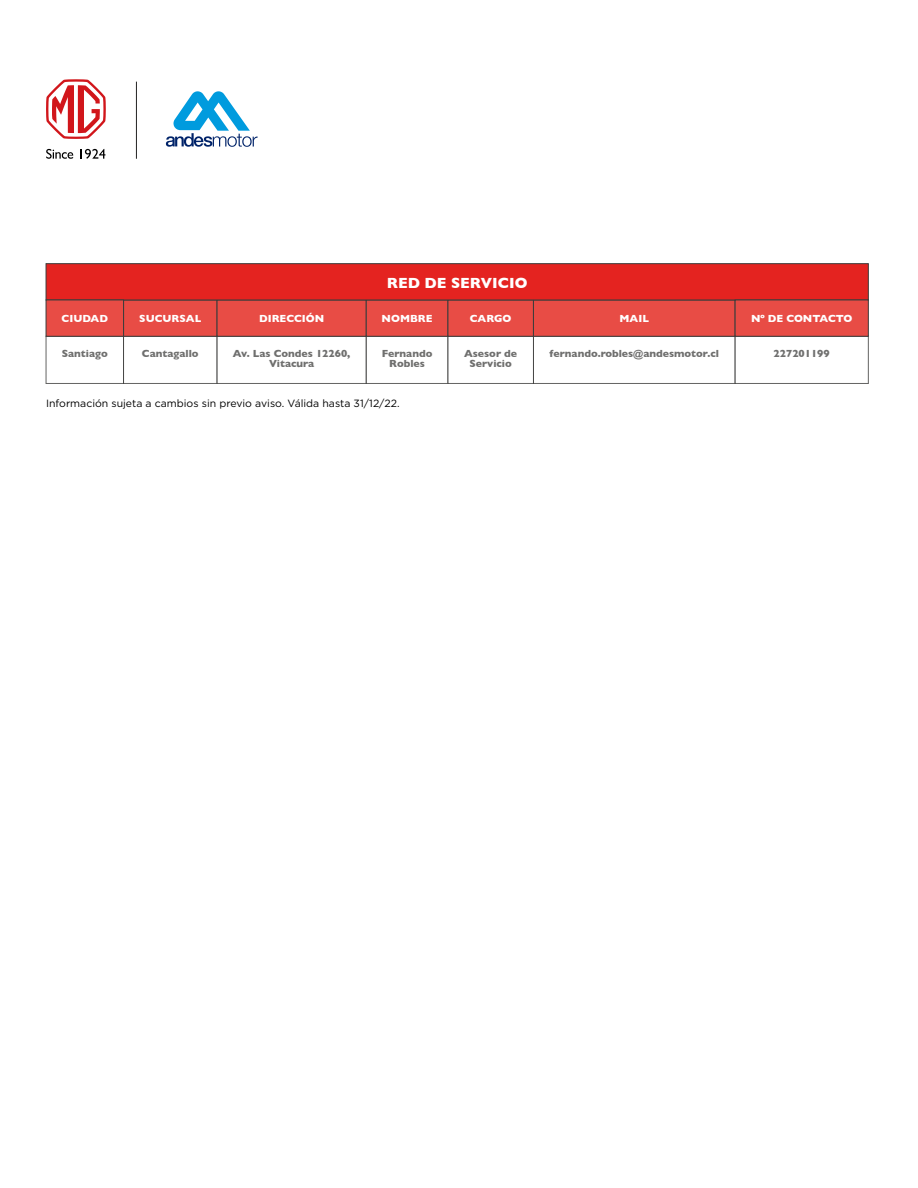
<style>
.page{position:relative;width:918px;height:1188px;background:#fff}
.page>*{position:absolute;margin:0;border:0;box-sizing:border-box;transform-origin:0 0}
.t1{font:700 15px "Gill Sans";color:#fff}
.t2{font:700 10.5px/10.5px "Gill Sans";color:#6f6f6e;text-align:center}
.t3{font:10.5px "Gotham";color:#000}
.t4{font:700 10.5px "Gill Sans";color:#fff}
</style>
<div class="page">
<svg style="left:46px;top:149px;width:27px;height:10px"></svg>
<svg style="left:81px;top:149px;width:24px;height:10px"></svg>
<svg style="left:46px;top:79px;width:60px;height:60px"></svg>
<svg style="left:166px;top:91px;width:92px;height:56px"></svg>
<hr style="left:136px;top:82px;width:1px;height:77px;background:#232222">
<div style="left:123px;top:336px;width:94px;height:48px;background:#fff;border:1px solid #3c3c3b"></div>
<div style="left:217px;top:336px;width:150px;height:48px;background:#fff;border:1px solid #3c3c3b"></div>
<div style="left:366px;top:336px;width:82px;height:48px;background:#fff;border:1px solid #3c3c3b"></div>
<div style="left:448px;top:336px;width:86px;height:48px;background:#fff;border:1px solid #3c3c3b"></div>
<div style="left:533px;top:336px;width:202px;height:48px;background:#fff;border:1px solid #3c3c3b"></div>
<div style="left:735px;top:336px;width:134px;height:48px;background:#fff;border:1px solid #3c3c3b"></div>
<div style="left:46px;top:336px;width:78px;height:48px;background:#fff;border:1px solid #3c3c3b"></div>
<div style="left:123px;top:300px;width:94px;height:37px;background:#e84c45;border:1px solid #3c3c3b"></div>
<div style="left:217px;top:300px;width:150px;height:37px;background:#e84c45;border:1px solid #3c3c3b"></div>
<div style="left:366px;top:300px;width:82px;height:37px;background:#e84c45;border:1px solid #3c3c3b"></div>
<div style="left:448px;top:300px;width:86px;height:37px;background:#e84c45;border:1px solid #3c3c3b"></div>
<div style="left:533px;top:300px;width:202px;height:37px;background:#e84c45;border:1px solid #3c3c3b"></div>
<div style="left:46px;top:263px;width:823px;height:37px;background:#e42320;border:1px solid #3c3c3b"></div>
<div style="left:735px;top:300px;width:134px;height:37px;background:#e84c45;border:1px solid #3c3c3b"></div>
<div style="left:46px;top:300px;width:78px;height:37px;background:#e84c45;border:1px solid #3c3c3b"></div>
<h1 class="t1" style="left:387px;top:271px;width:142px">RED DE SERVICIO</h1>
<p class="t4" style="left:62px;top:310px;width:48px">CIUDAD</p>
<p class="t4" style="left:139px;top:310px;width:64px">SUCURSAL</p>
<p class="t4" style="left:259px;top:310px;width:67px">DIRECCIÓN</p>
<p class="t4" style="left:382px;top:310px;width:53px">NOMBRE</p>
<p class="t4" style="left:470px;top:310px;width:43px">CARGO</p>
<p class="t4" style="left:620px;top:310px;width:31px">MAIL</p>
<p class="t4" style="left:751px;top:310px;width:103px">Nº DE CONTACTO</p>
<p class="t2" style="left:62px;top:348px;width:48px">Santiago</p>
<p class="t2" style="left:142px;top:348px;width:58px">Cantagallo</p>
<p class="t2" style="left:233px;top:348px;width:119px">Av. Las Condes 12260,<br>Vitacura</p>
<p class="t2" style="left:382px;top:348px;width:52px">Fernando<br>Robles</p>
<p class="t2" style="left:464px;top:348px;width:55px">Asesor de<br>Servicio</p>
<p class="t2" style="left:550px;top:348px;width:171px">fernando.robles@andesmotor.cl</p>
<p class="t2" style="left:774px;top:348px;width:58px">227201199</p>
<p class="t3" style="left:46px;top:396px;width:355px">Información sujeta a cambios sin previo aviso. Válida hasta 31/12/22.</p>
</div>
